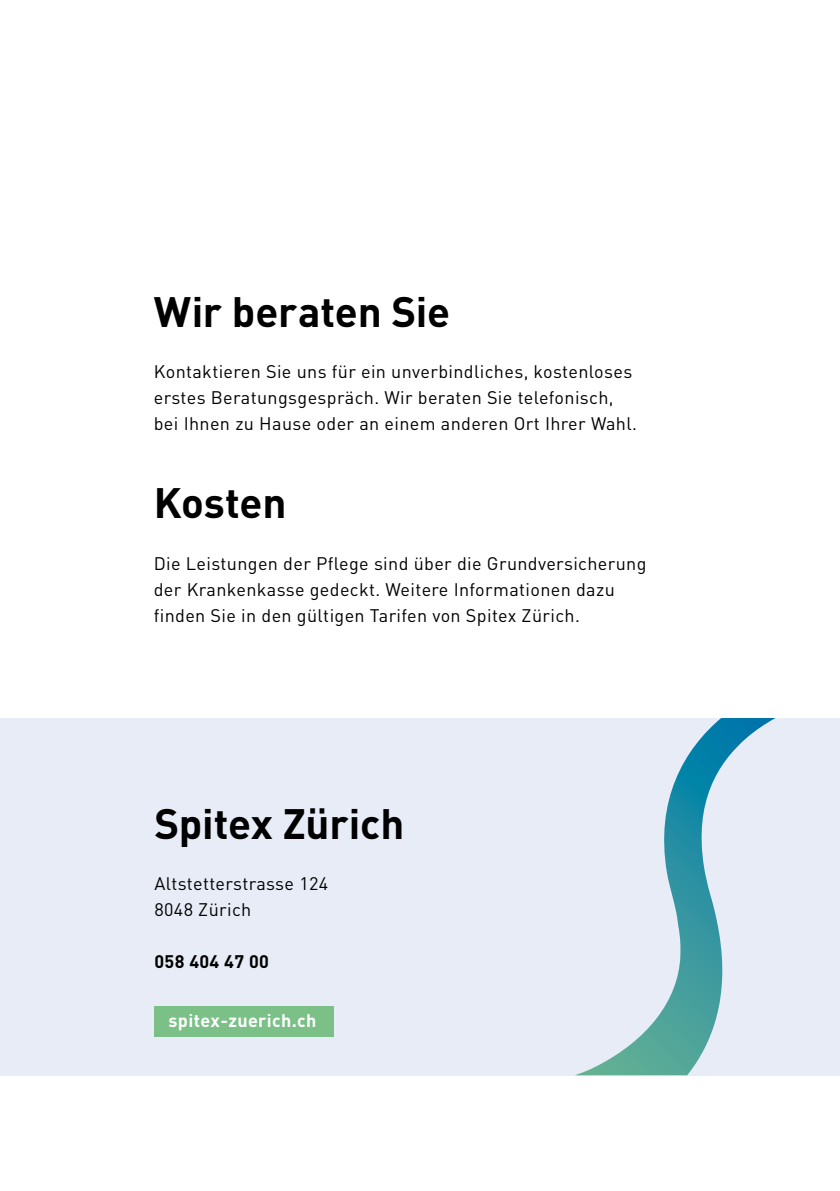
<style>
.page{position:relative;width:840px;height:1191px;background:#fff}
.page>*{position:absolute;margin:0;border:0;box-sizing:border-box;transform-origin:0 0}
.t1{font:700 42px "DIN Pro";letter-spacing:-.005em;color:#000}
.t2{font:18px/26px "DIN Pro";letter-spacing:.02em;color:#000}
.t3{font:700 18px "DIN Pro";letter-spacing:.02em;color:#fff}
.t4{font:700 18px "DIN Pro";letter-spacing:.02em;color:#000}
</style>
<div class="page">
<div style="left:0;top:718px;width:839px;height:357px;background:#e7ecf7"></div>
<div style="left:154px;top:1006px;width:179px;height:30px;background:#7ac087"></div>
<svg style="left:576px;top:718px;width:199px;height:357px"></svg>
<h1 class="t1" style="left:154px;top:283px;width:298px">Wir beraten Sie</h1>
<p class="t2" style="left:154px;top:358px;width:484px">Kontaktieren Sie uns für ein unverbindliches, kostenloses erstes Beratungsgespräch. Wir beraten Sie telefonisch, bei Ihnen zu Hause oder an einem anderen Ort Ihrer Wahl.</p>
<h1 class="t1" style="left:154px;top:474px;width:134px">Kosten</h1>
<p class="t2" style="left:154px;top:549px;width:494px">Die Leistungen der Pflege sind über die Grundversicherung der Krankenkasse gedeckt. Weitere Informationen dazu finden Sie in den gültigen Tarifen von Spitex Zürich.</p>
<h1 class="t1" style="left:154px;top:795px;width:251px">Spitex Zürich</h1>
<p class="t2" style="left:154px;top:869px;width:175px">Altstetterstrasse 124<br>8048 Zürich</p>
<p class="t4" style="left:154px;top:949px;width:116px">058 404 47 00</p>
<p class="t3" style="left:168px;top:1008px;width:149px">spitex-zuerich.ch</p>
</div>
